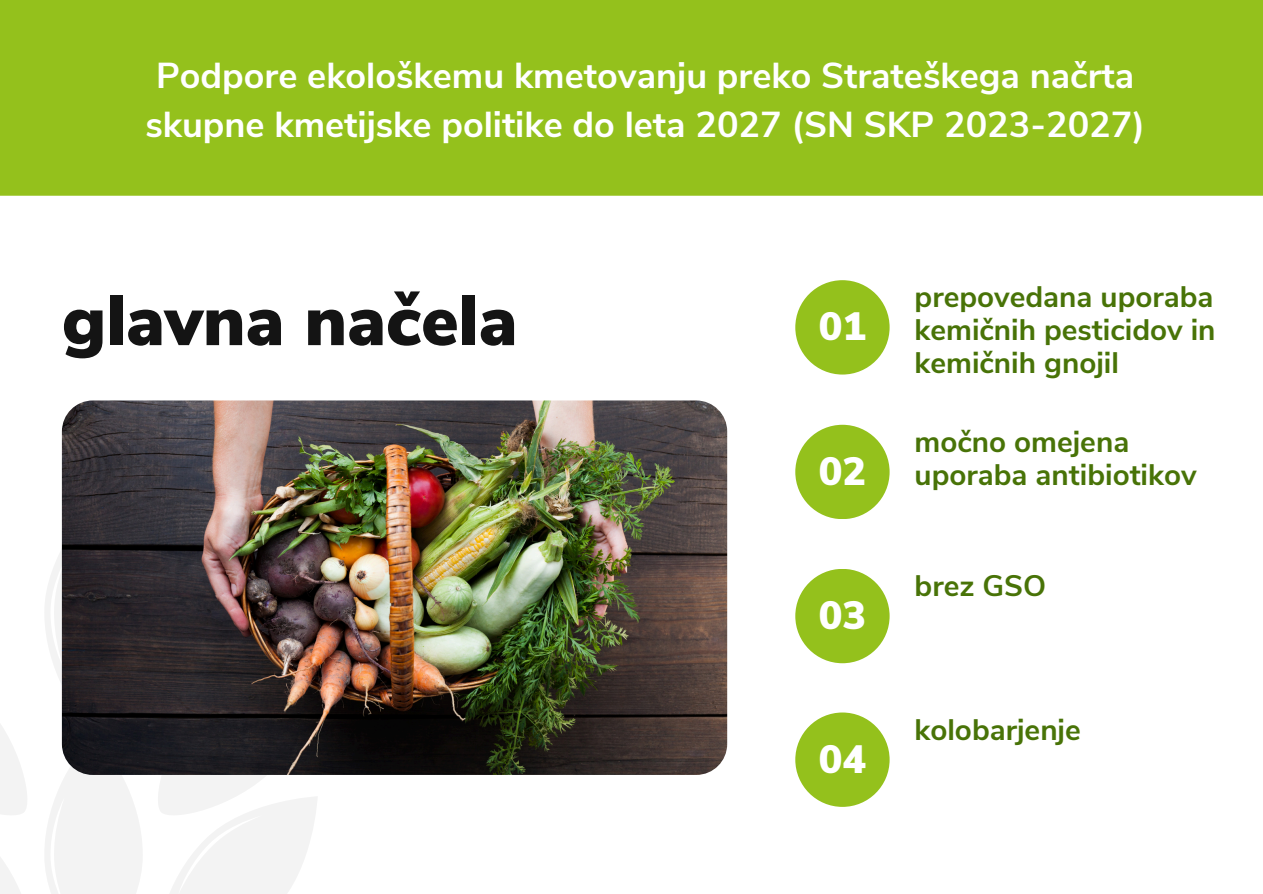
<style>
.page{position:relative;width:1263px;height:894px;background:#fff}
.page>*{position:absolute;margin:0;border:0;box-sizing:border-box;transform-origin:0 0}
.t1{font:900 70.35px "Nunito Sans";color:#141414}
.t2{font:900 39.45px "Nunito Sans";color:#fff}
.t3{font:700 36px/49.5px "Nunito Sans";color:#fff;text-align:center}
.t4{font:700 29.55px/32.7px "Nunito Sans";color:#487307;text-align:justify}
</style>
<div class="page">
<svg style="left:0;top:501px;width:143px;height:392px"></svg>
<svg style="left:151px;top:774px;width:167px;height:119px"></svg>
<img style="left:62px;top:400px;width:665px;height:374px;border-radius:31px">
<div style="left:795px;top:280px;width:95px;height:94px;background:#94c11c;border-radius:50%"></div>
<div style="left:795px;top:568px;width:95px;height:95px;background:#94c11c;border-radius:50%"></div>
<div style="left:795px;top:424px;width:95px;height:95px;background:#94c11c;border-radius:50%"></div>
<div style="left:0;top:0;width:1263px;height:196px;background:#94c11c"></div>
<div style="left:795px;top:712px;width:95px;height:94px;background:#94c11c;border-radius:50%"></div>
<p class="t3" style="left:145px;top:51px;width:1001px">Podpore ekološkemu kmetovanju preko Strateškega načrta skupne kmetijske politike do leta 2027 (SN SKP 2023-2027)</p>
<h1 class="t1" style="left:62px;top:274px;width:457px">glavna načela</h1>
<p class="t2" style="left:819px;top:300px;width:49px">01</p>
<p class="t2" style="left:819px;top:445px;width:49px">02</p>
<p class="t2" style="left:819px;top:589px;width:49px">03</p>
<p class="t2" style="left:819px;top:732px;width:49px">04</p>
<p class="t4" style="left:914px;top:281px;width:303px">prepovedana uporaba kemičnih pesticidov in kemičnih gnojil</p>
<p class="t4" style="left:914px;top:426px;width:283px">močno omejena uporaba antibiotikov</p>
<p class="t4" style="left:914px;top:570px;width:133px">brez GSO</p>
<p class="t4" style="left:914px;top:713px;width:168px">kolobarjenje</p>
</div>
